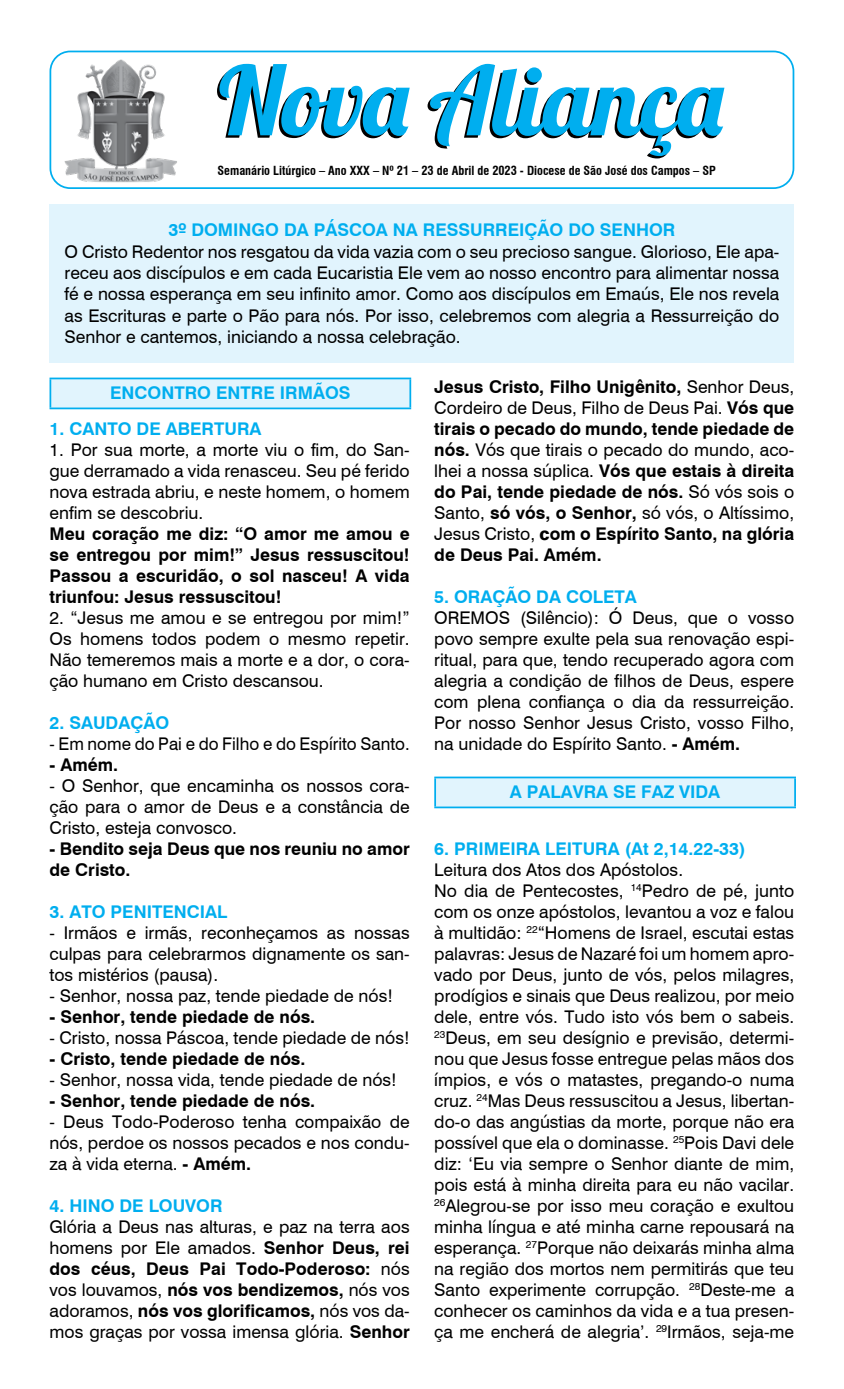
<style>
.page{position:relative;width:844px;height:1389px;background:#fff}
.page>*{position:absolute;margin:0;border:0;box-sizing:border-box;transform-origin:0 0}
.t1{font:95.2px "Lobster 1.4";color:#00aeef}
.t2{font:17.5px/21px "Swiss 721 BT";color:#000;text-align:justify}
.t3{font:700 17.5px/21px "Swiss 721 BT";color:#000;text-align:justify}
.t4{font:700 17.5px "Swiss 721 BT";color:#00aeef}
.t5{font:700 condensed 12.25px "Swiss 721 BT";color:#000}
.s1{font-weight:700}
.s2{font-weight:400}
.s3{font-weight:800}
</style>
<div class="page">
<div style="left:49px;top:51px;width:745px;height:138px;border:2px solid #00aeef;border-radius:20px"></div>
<img style="left:64px;top:60px;width:113px;height:122px">
<div style="left:50px;top:204px;width:744px;height:158px;background:#e1f4fd"></div>
<div style="left:50px;top:378px;width:360px;height:30px;background:#e1f4fd"></div>
<hr style="left:49px;top:378px;width:362px;height:1px;background:#00aeef">
<hr style="left:49px;top:379px;width:2px;height:29px;background:#00aeef">
<hr style="left:409px;top:379px;width:2px;height:29px;background:#00aeef">
<hr style="left:49px;top:408px;width:362px;height:1px;background:#00aeef">
<div style="left:435px;top:777px;width:359px;height:30px;background:#e1f4fd"></div>
<hr style="left:434px;top:777px;width:361px;height:1px;background:#00aeef">
<hr style="left:434px;top:778px;width:2px;height:29px;background:#00aeef">
<svg style="left:794px;top:778px;width:1px;height:29px"></svg>
<hr style="left:434px;top:807px;width:361px;height:1px;background:#00aeef">
<h1 class="t1" style="left:219px;top:40px;width:505px">Nova Aliança</h1>
<p class="t5" style="left:217px;top:163px;width:499px">Semanário Litúrgico – Ano XXX – Nº 21 – 23 de Abril de 2023 - Diocese de São José dos Campos – SP</p>
<p class="t4" style="left:168px;top:219px;width:508px">3º DOMINGO DA PÁSCOA NA RESSURREIÇÃO DO SENHOR</p>
<p class="t2" style="left:64px;top:241px;width:716px">O Cristo Redentor nos resgatou da vida vazia com o seu precioso sangue. Glorioso, Ele apa&shy;receu aos discípulos e em cada Eucaristia Ele vem ao nosso encontro para alimentar nossa fé e nossa esperança em seu infinito amor. Como aos discípulos em Emaús, Ele nos revela as Escrituras e parte o Pão para nós. Por isso, celebremos com alegria a Ressurreição do Senhor e cantemos, iniciando a nossa celebração.</p>
<p class="t4" style="left:110px;top:382px;width:242px">ENCONTRO ENTRE IRMÃOS</p>
<p class="t4" style="left:49px;top:418px;width:213px">1. CANTO DE ABERTURA</p>
<p class="t2" style="left:49px;top:439px;width:361px">1. Por sua morte, a morte viu o fim, do San&shy;gue derramado a vida renasceu. Seu pé ferido nova estrada abriu, e neste homem, o homem enfim se descobriu.</p>
<p class="t3" style="left:49px;top:523px;width:361px">Meu coração me diz: “O amor me amou e se entregou por mim!” Jesus ressuscitou!<br>Passou a escuridão, o sol nasceu! A vida triunfou: Jesus ressuscitou!</p>
<p class="t2" style="left:49px;top:607px;width:361px">2. “Jesus me amou e se entregou por mim!” Os homens todos podem o mesmo repetir.<br>Não temeremos mais a morte e a dor, o cora&shy;ção humano em Cristo descansou.</p>
<p class="t4" style="left:49px;top:712px;width:121px">2. SAUDAÇÃO</p>
<p class="t2" style="left:49px;top:733px;width:361px">- Em nome do Pai e do Filho e do Espírito Santo.</p>
<p class="t3" style="left:49px;top:754px;width:70px">- Amém.</p>
<p class="t2" style="left:49px;top:775px;width:361px">- O Senhor, que encaminha os nossos cora&shy;ção para o amor de Deus e a constância de Cristo, esteja convosco.</p>
<p class="t3" style="left:49px;top:838px;width:361px">- Bendito seja Deus que nos reuniu no amor de Cristo.</p>
<p class="t4" style="left:49px;top:901px;width:179px">3. ATO PENITENCIAL</p>
<p class="t2" style="left:49px;top:922px;width:361px">- Irmãos e irmãs, reconheçamos as nossas culpas para celebrarmos dignamente os san&shy;tos mistérios (pausa).</p>
<p class="t2" style="left:49px;top:985px;width:345px">- Senhor, nossa paz, tende piedade de nós!</p>
<p class="t3" style="left:49px;top:1006px;width:267px">- Senhor, tende piedade de nós.</p>
<p class="t2" style="left:49px;top:1027px;width:361px">- Cristo, nossa Páscoa, tende piedade de nós!</p>
<p class="t3" style="left:49px;top:1048px;width:257px">- Cristo, tende piedade de nós.</p>
<p class="t2" style="left:49px;top:1069px;width:349px">- Senhor, nossa vida, tende piedade de nós!</p>
<p class="t3" style="left:49px;top:1090px;width:267px">- Senhor, tende piedade de nós.</p>
<p class="t2" style="left:49px;top:1111px;width:361px">- Deus Todo-Poderoso tenha compaixão de nós, perdoe os nossos pecados e nos condu&shy;za à vida eterna. <span class="s1">- Amém.</span></p>
<p class="t4" style="left:49px;top:1195px;width:174px">4. HINO DE LOUVOR</p>
<p class="t2" style="left:49px;top:1216px;width:361px">Glória a Deus nas alturas, e paz na terra aos homens por Ele amados. <span class="s1">Senhor Deus, rei dos céus, Deus Pai Todo-Poderoso:</span> nós vos louvamos, <span class="s1">nós vos bendizemos,</span> nós vos adoramos, <span class="s1">nós vos glorificamos,</span> nós vos da&shy;mos graças por vossa imensa glória. <span class="s1">Senhor</span></p>
<p class="t3" style="left:434px;top:376px;width:361px">Jesus Cristo, Filho Unigênito, <span class="s2">Senhor Deus, Cordeiro de Deus, Filho de Deus Pai.</span> Vós que tirais o pecado do mundo, tende piedade de nós. <span class="s2">Vós que tirais o pecado do mundo, aco&shy;lhei a nossa súplica.</span> Vós que estais à direita do Pai, tende piedade de nós. <span class="s2">Só vós sois o Santo,</span> só vós, o Senhor, <span class="s2">só vós, o Altíssimo, Jesus Cristo,</span> <span class="s3">c</span>om o Espírito Santo, na glória de Deus Pai. Amém.</p>
<p class="t4" style="left:434px;top:586px;width:204px">5. ORAÇÃO DA COLETA</p>
<p class="t2" style="left:434px;top:607px;width:361px">OREMOS (Silêncio): Ó Deus, que o vosso povo sempre exulte pela sua renovação espi&shy;ritual, para que, tendo recuperado agora com alegria a condição de filhos de Deus, espere com plena confiança o dia da ressurreição.<br>Por nosso Senhor Jesus Cristo, vosso Filho, na unidade do Espírito Santo. <span class="s1">- Amém.</span></p>
<p class="t4" style="left:509px;top:781px;width:212px">A PALAVRA SE FAZ VIDA</p>
<p class="t4" style="left:434px;top:838px;width:313px">6. PRIMEIRA LEITURA (At 2,14.22-33)</p>
<p class="t2" style="left:434px;top:859px;width:361px;text-align:left">Leitura dos Atos dos Apóstolos.<br>No dia de Pentecostes, <sup>14</sup>Pedro de pé, junto com os onze apóstolos, levantou a voz e falou à multidão: <sup>22</sup>“Homens de Israel, escutai estas palavras: Jesus de Nazaré foi um homem apro&shy;vado por Deus, junto de vós, pelos milagres, prodígios e sinais que Deus realizou, por meio dele, entre vós. Tudo isto vós bem o sabeis.<br><sup>23</sup>Deus, em seu desígnio e previsão, determi&shy;nou que Jesus fosse entregue pelas mãos dos ímpios, e vós o matastes, pregando-o numa cruz. <sup>24</sup>Mas Deus ressuscitou a Jesus, libertan&shy;do-o das angústias da morte, porque não era possível que ela o dominasse. <sup>25</sup>Pois Davi dele diz: ‘Eu via sempre o Senhor diante de mim, pois está à minha direita para eu não vacilar.<br><sup>26</sup>Alegrou-se por isso meu coração e exultou minha língua e até minha carne repousará na esperança. <sup>27</sup>Porque não deixarás minha alma na região dos mortos nem permitirás que teu Santo experimente corrupção. <sup>28</sup>Deste-me a conhecer os caminhos da vida e a tua presen&shy;ça me encherá de alegria’. <sup>29</sup>Irmãos, seja-me</p>
</div>
